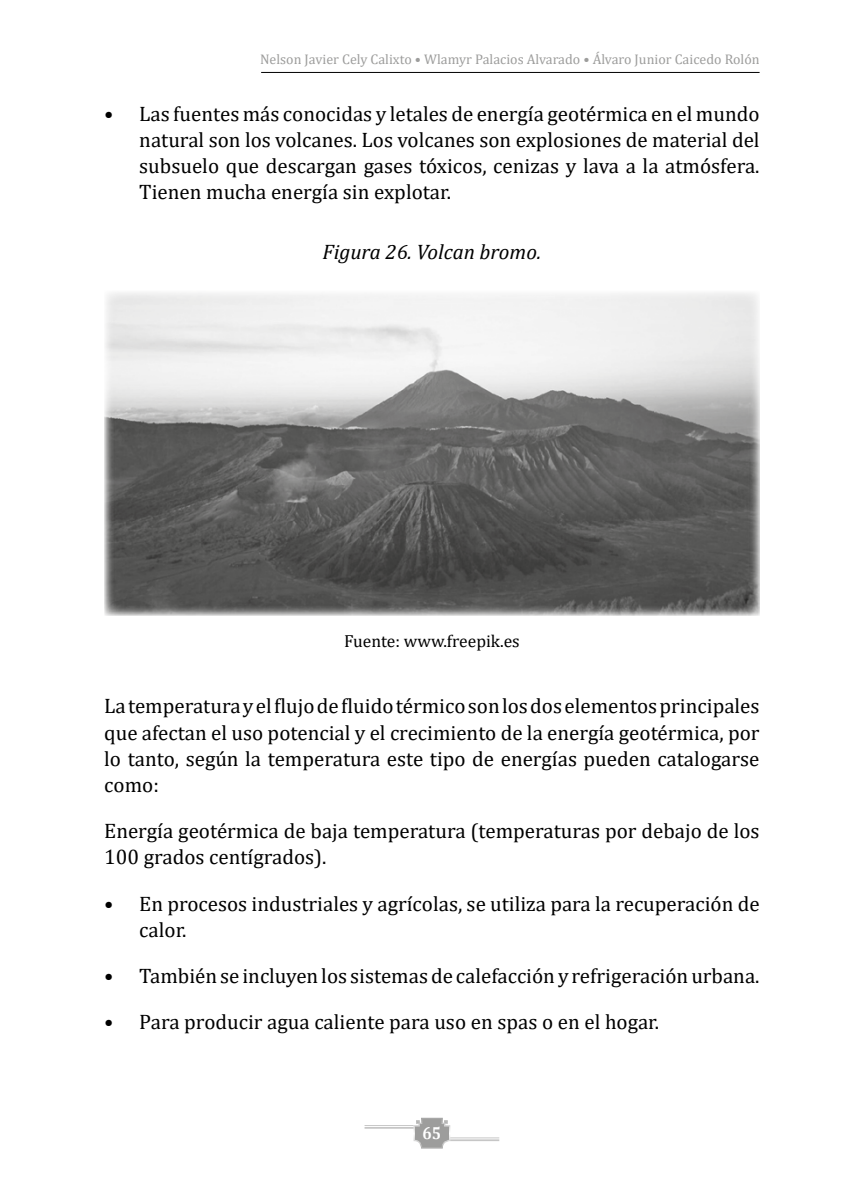
<style>
.page{position:relative;width:844px;height:1191px;background:#fff}
.page>*{position:absolute;margin:0;border:0;box-sizing:border-box;transform-origin:0 0}
.t1{font:21px/26.2px "Cambria";color:#000;text-align:justify}
.t2{font:italic 21px "Cambria";color:#000}
.t3{font:17.5px "Cambria";color:#000}
.t4{font:700 17.5px "Cambria";color:#fff;scale:.9 1}
.t5{font:14px "Cambria";color:#9d9d9c}
</style>
<div class="page">
<svg style="left:413px;top:1117px;width:38px;height:32px"></svg>
<hr style="left:450px;top:1137px;width:49px;height:1px;background:#c6c6c6">
<hr style="left:450px;top:1139px;width:49px;height:2px;background:#c6c6c6">
<hr style="left:364px;top:1125px;width:49px;height:1px;background:#c6c6c6">
<hr style="left:364px;top:1127px;width:49px;height:1px;background:#c6c6c6">
<hr style="left:261px;top:72px;width:498px;height:1px;background:#000">
<img style="left:104px;top:293px;width:655px;height:322px">
<p class="t5" style="left:260px;top:51px;width:501px">Nelson Javier Cely Calixto • Wlamyr Palacios Alvarado • Álvaro Junior Caicedo Rolón</p>
<p class="t1" style="left:139px;top:100px;width:621px;text-indent:-35px">• Las fuentes más conocidas y letales de energía geotérmica en el mundo natural son los volcanes. Los volcanes son explosiones de material del subsuelo que descargan gases tóxicos, cenizas y lava a la atmósfera.<br>Tienen mucha energía sin explotar.</p>
<p class="t2" style="left:322px;top:236px;width:220px">Figura 26. Volcan bromo.</p>
<p class="t3" style="left:344px;top:631px;width:177px">Fuente: www.freepik.es</p>
<p class="t1" style="left:104px;top:693px;width:656px">La temperatura y el flujo de fluido térmico son los dos elementos principales que afectan el uso potencial y el crecimiento de la energía geotérmica, por lo tanto, según la temperatura este tipo de energías pueden catalogarse como:</p>
<p class="t1" style="left:104px;top:817px;width:656px">Energía geotérmica de baja temperatura (temperaturas por debajo de los<br>100 grados centígrados).</p>
<p class="t1" style="left:139px;top:890px;width:621px;text-indent:-35px">• En procesos industriales y agrícolas, se utiliza para la recuperación de calor.</p>
<p class="t1" style="left:104px;top:962px;width:656px">• También se incluyen los sistemas de calefacción y refrigeración urbana.</p>
<p class="t1" style="left:104px;top:1008px;width:556px">• Para producir agua caliente para uso en spas o en el hogar.</p>
<p class="t4" style="left:422px;top:1120px;width:22px">65</p>
</div>
